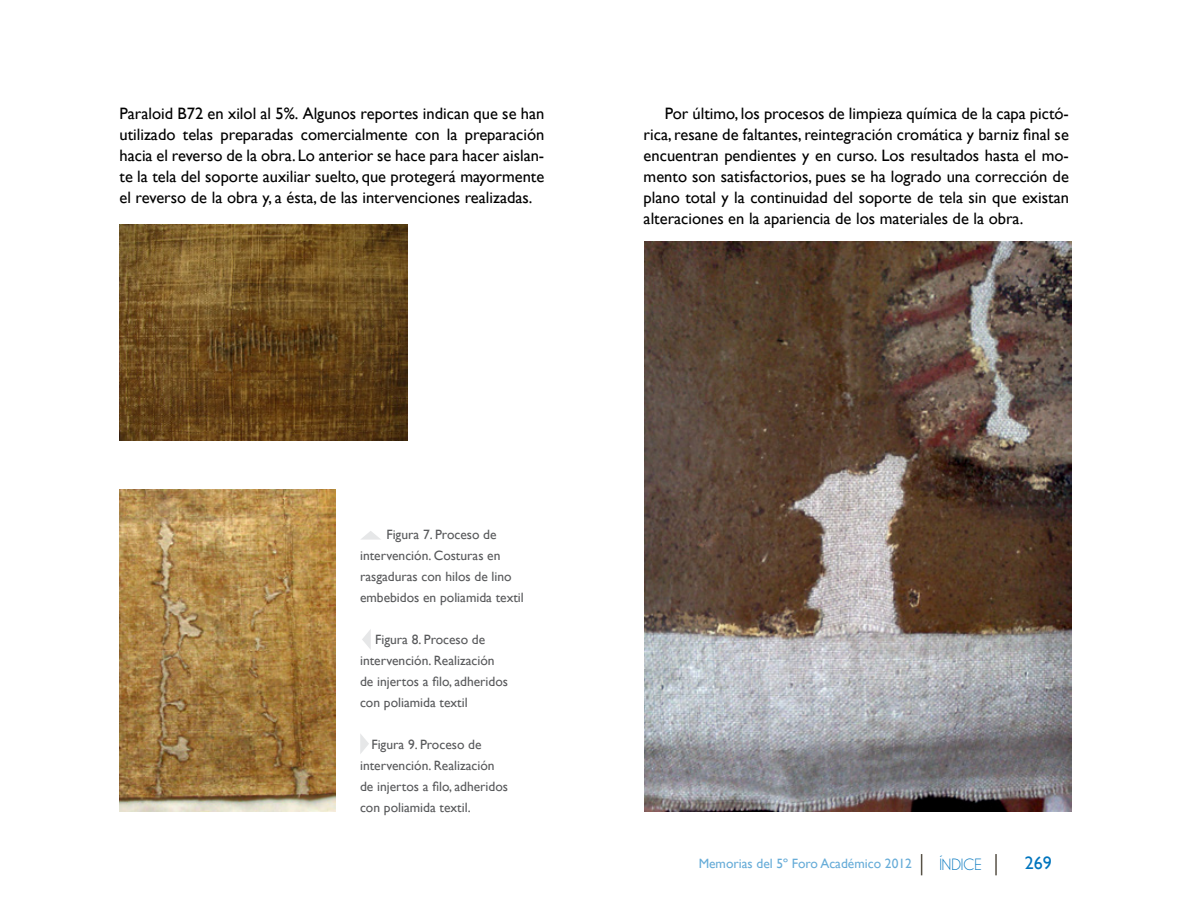
<style>
.page{position:relative;width:1188px;height:918px;background:#fff}
.page>*{position:absolute;margin:0;border:0;box-sizing:border-box;transform-origin:0 0}
.t1{font:18px "Gill Sans";color:#0075be}
.t2{font:16.5px/21px "Gill Sans";color:#000;text-align:justify}
.t3{font:16.5px "Champagne&Limousines";color:#0075be}
.t4{font:13.5px/21px "Gill Sans";color:#58595b}
.t5{font:13.5px "Gill Sans";color:#0075be}
</style>
<div class="page">
<hr style="left:995px;top:854px;width:2px;height:21px;background:#575146">
<svg style="left:921px;top:854px;width:1px;height:21px"></svg>
<img style="left:119px;top:224px;width:288px;height:216px">
<img style="left:120px;top:489px;width:216px;height:322px">
<img style="left:644px;top:242px;width:427px;height:569px">
<svg style="left:361px;top:531px;width:20px;height:9px"></svg>
<svg style="left:362px;top:629px;width:9px;height:20px"></svg>
<svg style="left:360px;top:734px;width:9px;height:20px"></svg>
<p class="t2" style="left:120px;top:103px;width:426px">Paraloid B72 en xilol al 5%. Algunos reportes indican que se han utilizado telas preparadas comercialmente con la preparación hacia el reverso de la obra. Lo anterior se hace para hacer aislan&shy;te la tela del soporte auxiliar suelto, que protegerá mayormente el reverso de la obra y, a ésta, de las intervenciones realizadas.</p>
<p class="t2" style="left:644px;top:103px;width:427px;text-indent:21px">Por último, los procesos de limpieza química de la capa pictó&shy;rica, resane de faltantes, reintegración cromática y barniz final se encuentran pendientes y en curso. Los resultados hasta el mo&shy;mento son satisfactorios, pues se ha logrado una corrección de plano total y la continuidad del soporte de tela sin que existan alteraciones en la apariencia de los materiales de la obra.</p>
<p class="t4" style="left:360px;top:524px;width:165px;text-indent:26px">Figura 7. Proceso de intervención. Costuras en rasgaduras con hilos de lino embebidos en poliamida textil</p>
<p class="t4" style="left:360px;top:629px;width:150px;text-indent:15px">Figura 8. Proceso de intervención. Realización de injertos a filo, adheridos con poliamida textil</p>
<p class="t4" style="left:360px;top:734px;width:150px;text-indent:11px">Figura 9. Proceso de intervención. Realización de injertos a filo, adheridos con poliamida textil.</p>
<p class="t5" style="left:699px;top:856px;width:215px">Memorias del 5º Foro Académico 2012</p>
<p class="t3" style="left:939px;top:855px;width:44px">ÍNDICE</p>
<p class="t1" style="left:1025px;top:853px;width:28px">269</p>
</div>
